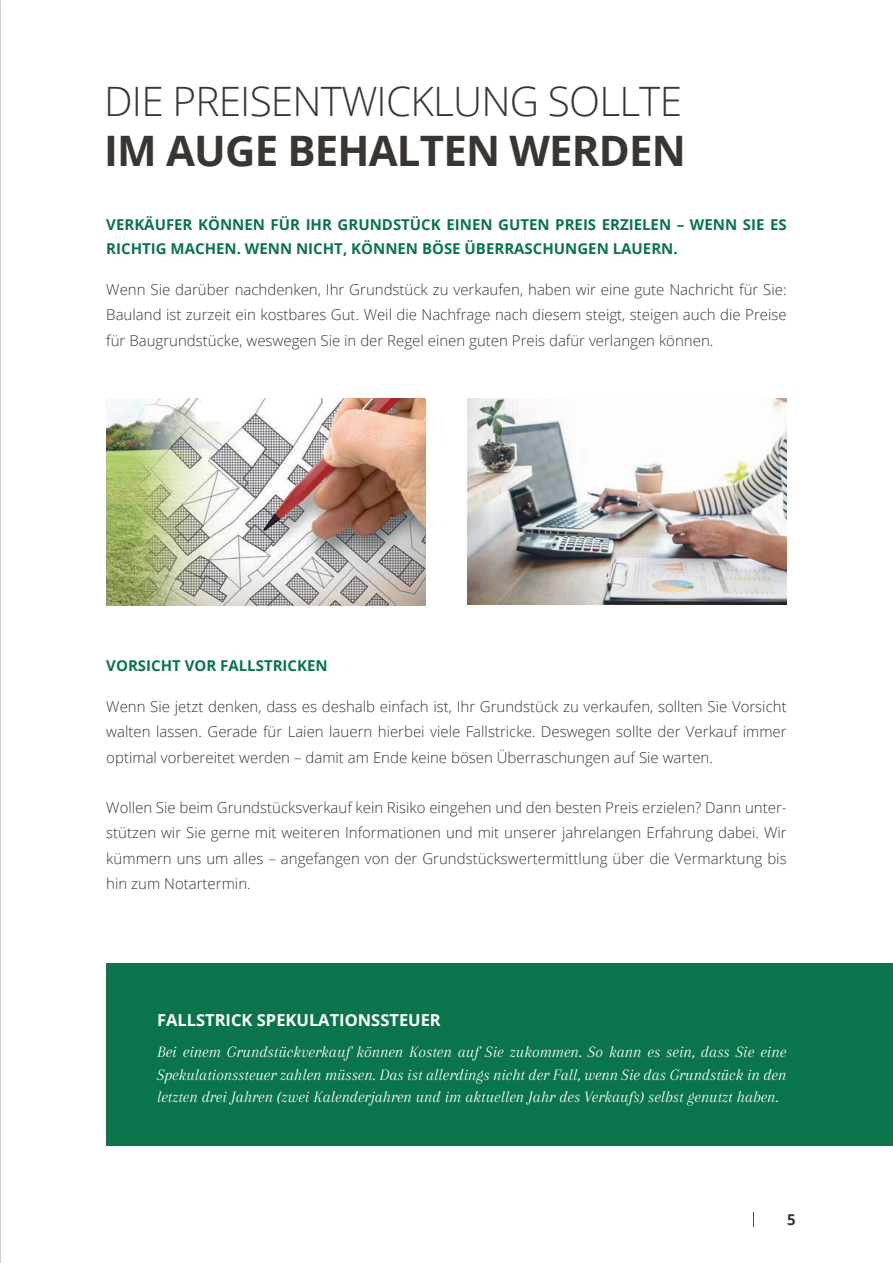
<style>
.page{position:relative;width:893px;height:1263px;background:#fff}
.page>*{position:absolute;margin:0;border:0;box-sizing:border-box;transform-origin:0 0}
.t1{font:700 42px "Open Sans";letter-spacing:-.02em;color:#3b3532}
.t2{font:300 40.5px "Open Sans";letter-spacing:-.02em;color:#3b3532}
.t3{font:italic 16.5px/22.5px "Arapey";color:#fff;text-align:justify}
.t4{font:700 16.5px "Open Sans";color:#fff}
.t5{font:300 15px/25.5px "Open Sans";color:#3b3532;text-align:justify}
.t6{font:700 15px/24px "Open Sans";color:#0a744a}
.t7{font:700 15px "Open Sans";color:#3b3532}
</style>
<div class="page">
<svg style="left:753px;top:1212px;width:1px;height:14px"></svg>
<img style="left:468px;top:399px;width:319px;height:206px">
<div style="left:106px;top:963px;width:787px;height:183px;background:#0a744a"></div>
<img style="left:106px;top:399px;width:319px;height:207px">
<h2 class="t2" style="left:104px;top:74px;width:579px">DIE PREISENTWICKLUNG SOLLTE</h2>
<h1 class="t1" style="left:104px;top:121px;width:583px">IM AUGE BEHALTEN WERDEN</h1>
<p class="t6" style="left:106px;top:212px;width:682px">VERKÄUFER KÖNNEN FÜR IHR GRUNDSTÜCK EINEN GUTEN PREIS ERZIELEN – WENN SIE ES<br>RICHTIG MACHEN. WENN NICHT, KÖNNEN BÖSE ÜBERRASCHUNGEN LAUERN.</p>
<p class="t5" style="left:106px;top:276px;width:682px">Wenn Sie darüber nachdenken, Ihr Grundstück zu verkaufen, haben wir eine gute Nachricht für Sie:<br>Bauland ist zurzeit ein kostbares Gut. Weil die Nachfrage nach diesem steigt, steigen auch die Preise für Baugrundstücke, weswegen Sie in der Regel einen guten Preis dafür verlangen können.</p>
<p class="t6" style="left:106px;top:654px;width:223px">VORSICHT VOR FALLSTRICKEN</p>
<p class="t5" style="left:106px;top:693px;width:682px">Wenn Sie jetzt denken, dass es deshalb einfach ist, Ihr Grundstück zu verkaufen, sollten Sie Vorsicht walten lassen. Gerade für Laien lauern hierbei viele Fallstricke. Deswegen sollte der Verkauf immer optimal vorbereitet werden – damit am Ende keine bösen Überraschungen auf Sie warten.</p>
<p class="t5" style="left:106px;top:794px;width:682px">Wollen Sie beim Grundstücksverkauf kein Risiko eingehen und den besten Preis erzielen? Dann unter&shy;stützen wir Sie gerne mit weiteren Informationen und mit unserer jahrelangen Erfahrung dabei. Wir kümmern uns um alles – angefangen von der Grundstückswertermittlung über die Vermarktung bis hin zum Notartermin.</p>
<p class="t4" style="left:157px;top:1008px;width:285px">FALLSTRICK SPEKULATIONSSTEUER</p>
<p class="t3" style="left:157px;top:1041px;width:631px">Bei einem Grundstückverkauf können Kosten auf Sie zukommen. So kann es sein, dass Sie eine Spekulationssteuer zahlen müssen. Das ist allerdings nicht der Fall, wenn Sie das Grundstück in den letzten drei Jahren (zwei Kalenderjahren und im aktuellen Jahr des Verkaufs) selbst genutzt haben.</p>
<p class="t7" style="left:787px;top:1209px;width:10px">5</p>
</div>
